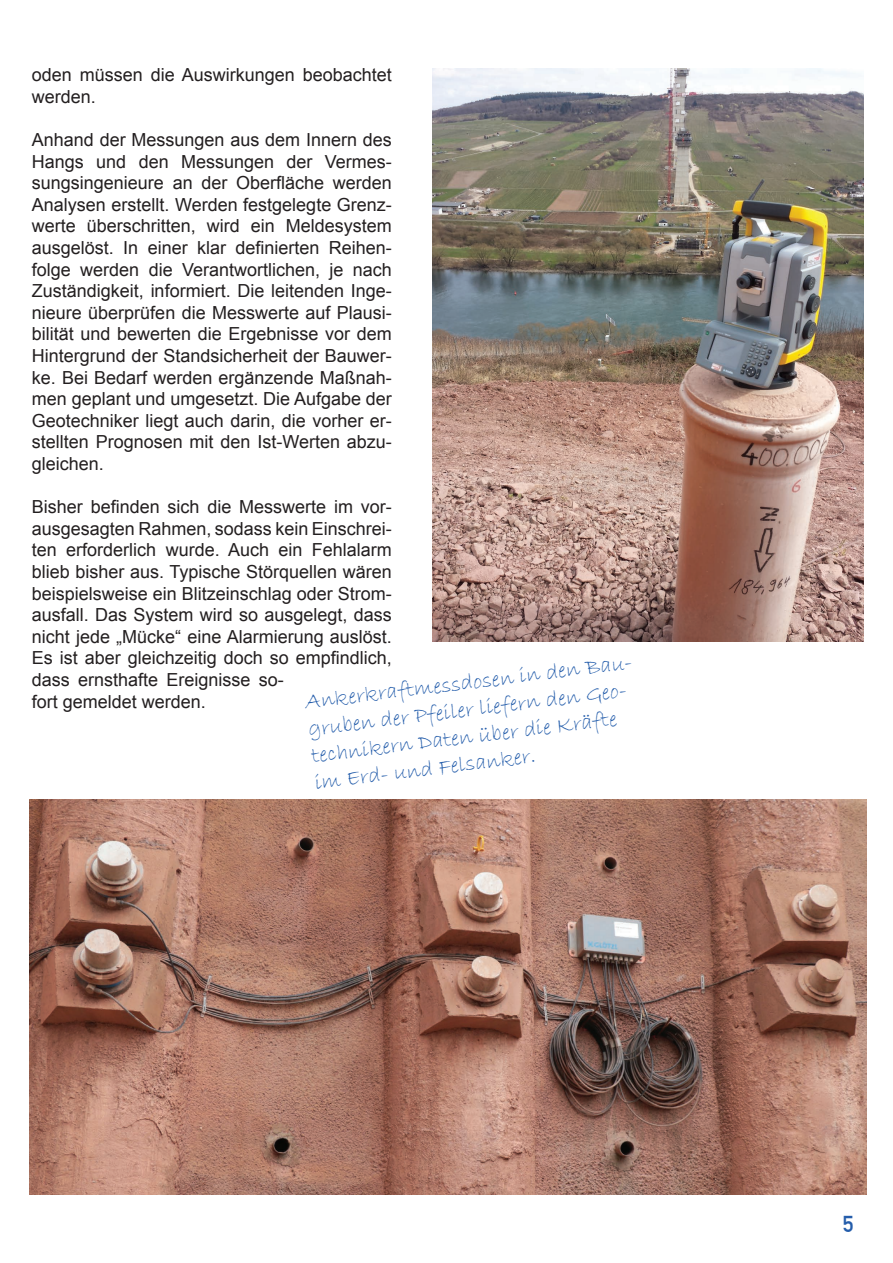
<style>
.page{position:relative;width:893px;height:1263px;background:#fff}
.page>*{position:absolute;margin:0;border:0;box-sizing:border-box;transform-origin:0 0}
.t1{font:22.5px/27px "Bradley Hand ITC";color:#245dab}
.t2{font:22.5px "DIN Mittelschrift LT";color:#245dab}
.t3{font:18px/21.6px "Arial";color:#231f20}
</style>
<div class="page">
<img style="left:30px;top:799px;width:836px;height:396px">
<img style="left:433px;top:68px;width:430px;height:574px">
<p class="t3" style="left:32px;top:64px;width:361px">oden müssen die Auswirkungen beobachtet werden.</p>
<p class="t3" style="left:32px;top:129px;width:362px;text-align:justify">Anhand der Messungen aus dem Innern des Hangs und den Messungen der Vermes&shy;sungsingenieure an der Oberfläche werden Analysen erstellt. Werden festgelegte Grenz&shy;werte überschritten, wird ein Meldesystem ausgelöst. In einer klar definierten Reihen&shy;folge werden die Verantwortlichen, je nach Zuständigkeit, informiert. Die leitenden Inge&shy;nieure überprüfen die Messwerte auf Plausi&shy;bilität und bewerten die Ergebnisse vor dem Hintergrund der Standsicherheit der Bauwer&shy;ke. Bei Bedarf werden ergänzende Maßnah&shy;men geplant und umgesetzt. Die Aufgabe der Geotechniker liegt auch darin, die vorher er&shy;stellten Prognosen mit den Ist-Werten abzu&shy;gleichen.</p>
<p class="t3" style="left:32px;top:496px;width:361px">Bisher befinden sich die Messwerte im vor&shy;ausgesagten Rahmen, sodass kein Einschrei&shy;ten erforderlich wurde. Auch ein Fehlalarm blieb bisher aus. Typische Störquellen wären beispielsweise ein Blitzeinschlag oder Strom&shy;ausfall. Das System wird so ausgelegt, dass nicht jede „Mücke“ eine Alarmierung auslöst.<br>Es ist aber gleichzeitig doch so empfindlich, dass ernsthafte Ereignisse so-<br>fort gemeldet werden.</p>
<p class="t1" style="left:304px;top:689px;width:334px;rotate:-7deg">Ankerkraftmessdosen in den Bau&shy;gruben der Pfeiler liefern den Geo&shy;technikern Daten über die Kräfte im Erd- und Felsanker.</p>
<p class="t2" style="left:843px;top:1211px;width:12px">5</p>
</div>
